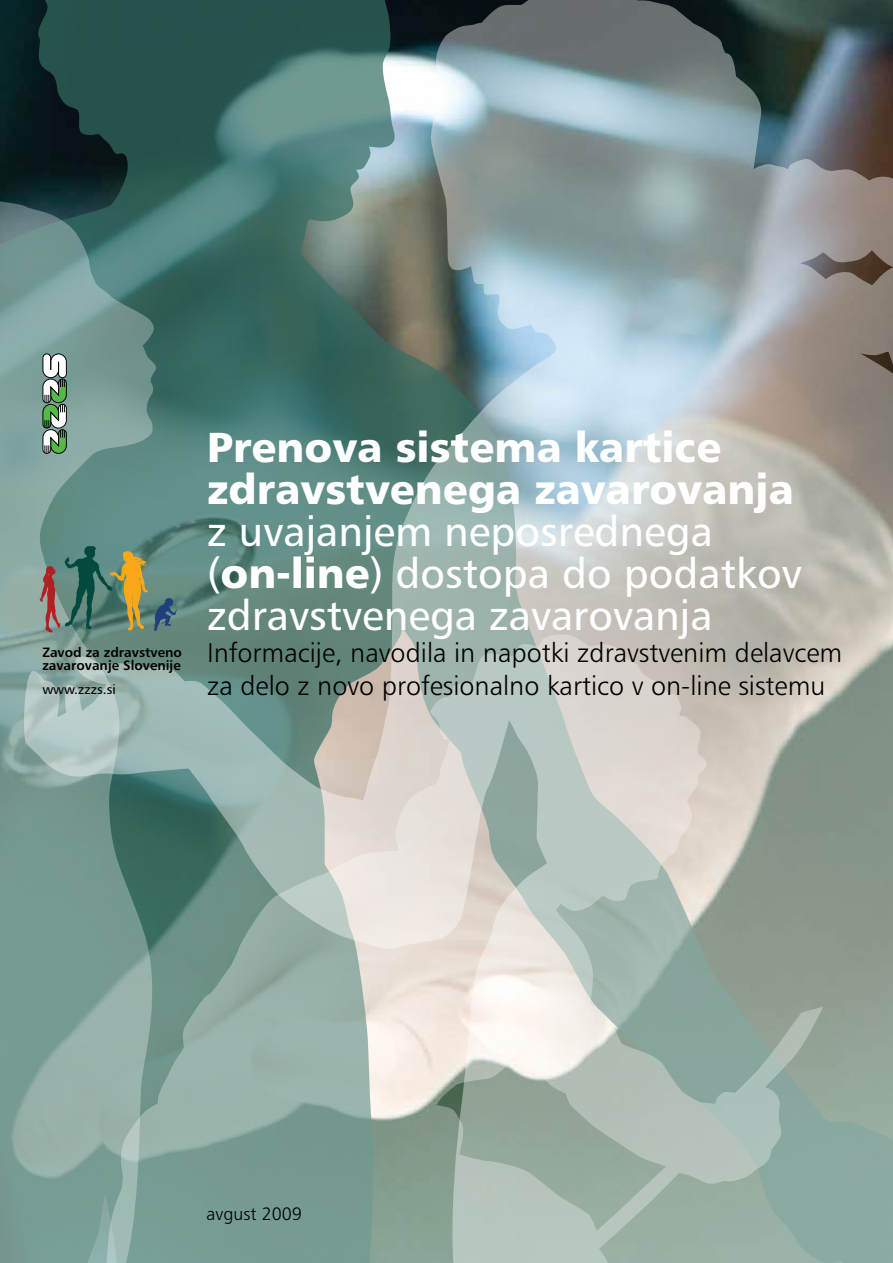
<style>
.page{position:relative;width:893px;height:1263px;background:#fff}
.page>*{position:absolute;margin:0;border:0;box-sizing:border-box;transform-origin:0 0}
.t1{font:42px/42px "SS Frutiger BT";color:#fff}
.t2{font:900 42px/42px "SS Frutiger BT";color:#fff}
.t3{font:300 27px/32.4px "SS Frutiger BT";color:#000}
.t4{font:300 18px "SS Frutiger BT";color:#000}
.t5{font:700 13.5px/13.5px "SS Frutiger BT";color:#000}
.t6{font:13.5px "SS Frutiger BT";color:#000}
.s1{font-weight:900}
</style>
<div class="page">
<svg style="left:0;top:197px;width:23px;height:1066px;fill:#769b92"></svg>
<img style="left:23px;top:0;width:870px;height:1263px">
<svg style="left:42px;top:353px;width:25px;height:101px"></svg>
<svg style="left:154px;top:598px;width:23px;height:33px"></svg>
<svg style="left:39px;top:546px;width:109px;height:86px"></svg>
<p class="t5" style="left:42px;top:645px;width:141px">Zavod za zdravstveno zavarovanje Slovenije</p>
<p class="t6" style="left:42px;top:681px;width:75px">www.zzzs.si</p>
<h1 class="t2" style="left:207px;top:425px;width:588px">Prenova sistema kartice zdravstvenega zavarovanja</h1>
<h1 class="t1" style="left:207px;top:509px;width:596px">z uvajanjem neposrednega (<span class="s1">on-line</span>) dostopa do podatkov zdravstvenega zavarovanja</h1>
<p class="t3" style="left:207px;top:636px;width:637px">Informacije, navodila in napotki zdravstvenim delavcem za delo z novo profesionalno kartico v on-line sistemu</p>
<p class="t4" style="left:207px;top:1203px;width:97px">avgust 2009</p>
</div>
